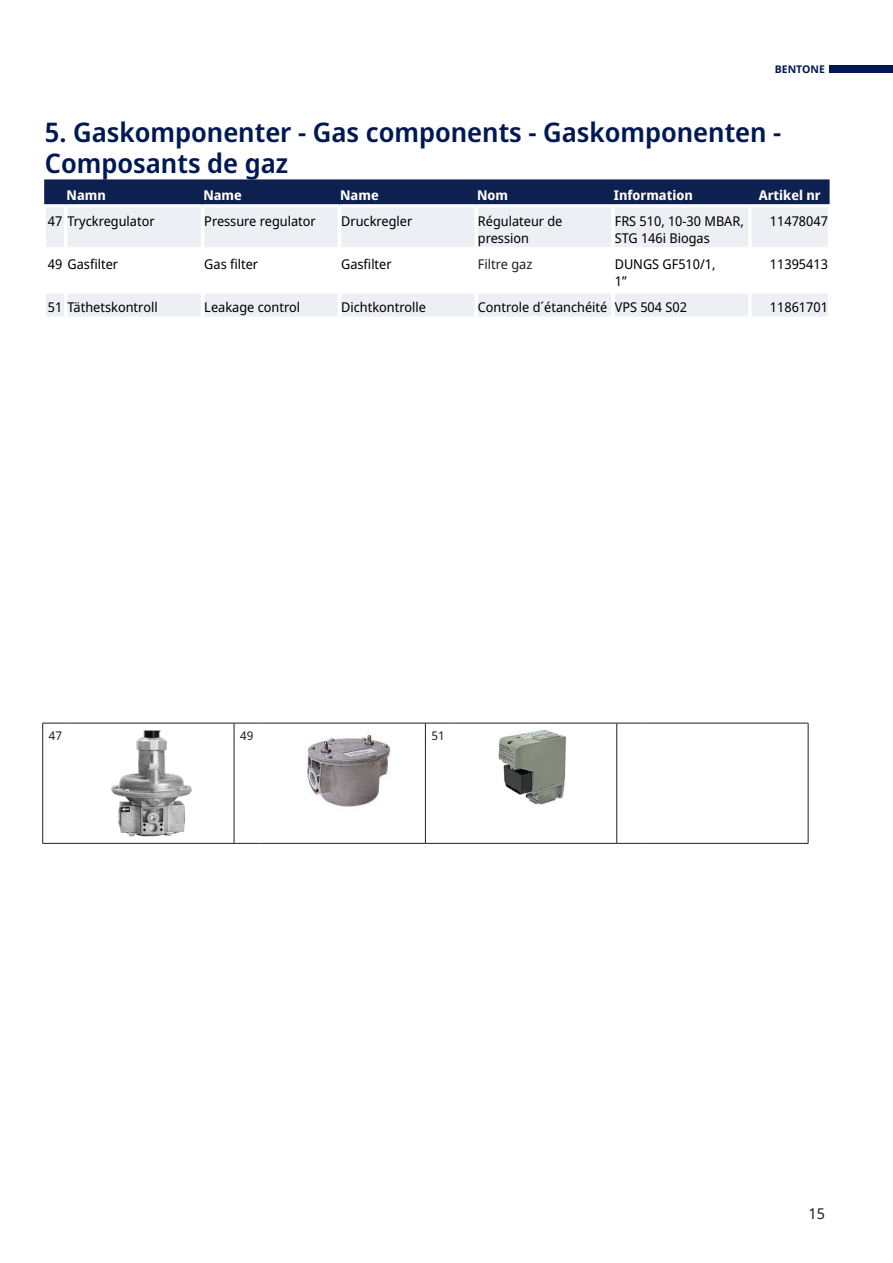
<style>
.page{position:relative;width:893px;height:1263px;background:#fff}
.page>*{position:absolute;margin:0;border:0;box-sizing:border-box;transform-origin:0 0}
.Rubrik_1{font:600 27px/31.5px "Noto Sans Display";color:#001954}
.t1{font:15px "Noto Sans";color:#231f20}
.Brödtext{font:13.5px/16.5px "Noto Sans Display";color:#000}
.Brödtext-2{font:700 13.5px "Noto Sans Display";color:#fff}
.Brödtext-3{font:13.5px "Noto Sans Display";color:#231f20}
.Brödtext-4{font:12px "Noto Sans";color:#231f20}
.t2{font:700 10.5px "Noto Sans";color:#001954}
</style>
<div class="page">
<div style="left:829px;top:66px;width:64px;height:7px;background:#001954"></div>
<div style="left:44px;top:179px;width:786px;height:25px;background:#0e2050"></div>
<svg style="left:46px;top:208px;width:782px;height:108px;fill:#eeeff5"></svg>
<svg style="left:44px;top:204px;width:22px;height:2px"></svg>
<svg style="left:66px;top:204px;width:137px;height:2px"></svg>
<svg style="left:203px;top:204px;width:136px;height:1px"></svg>
<svg style="left:339px;top:204px;width:137px;height:2px"></svg>
<svg style="left:476px;top:204px;width:137px;height:2px"></svg>
<svg style="left:613px;top:204px;width:137px;height:2px"></svg>
<svg style="left:750px;top:204px;width:80px;height:1px"></svg>
<hr style="left:43px;top:247px;width:23px;height:3px;background:#fff">
<hr style="left:66px;top:247px;width:137px;height:3px;background:#fff">
<hr style="left:203px;top:247px;width:136px;height:3px;background:#fff">
<hr style="left:339px;top:247px;width:137px;height:3px;background:#fff">
<hr style="left:476px;top:247px;width:137px;height:3px;background:#fff">
<hr style="left:613px;top:247px;width:137px;height:3px;background:#fff">
<hr style="left:750px;top:247px;width:81px;height:3px;background:#fff">
<hr style="left:43px;top:290px;width:23px;height:3px;background:#fff">
<hr style="left:66px;top:290px;width:137px;height:3px;background:#fff">
<hr style="left:203px;top:290px;width:136px;height:3px;background:#fff">
<hr style="left:339px;top:290px;width:137px;height:3px;background:#fff">
<hr style="left:476px;top:290px;width:137px;height:3px;background:#fff">
<hr style="left:613px;top:290px;width:137px;height:3px;background:#fff">
<hr style="left:750px;top:290px;width:81px;height:3px;background:#fff">
<hr style="left:64px;top:208px;width:3px;height:39px;background:#fff">
<hr style="left:201px;top:208px;width:3px;height:39px;background:#fff">
<hr style="left:338px;top:208px;width:3px;height:39px;background:#fff">
<hr style="left:475px;top:208px;width:3px;height:39px;background:#fff">
<hr style="left:611px;top:208px;width:4px;height:39px;background:#fff">
<hr style="left:748px;top:208px;width:3px;height:39px;background:#fff">
<hr style="left:64px;top:250px;width:3px;height:40px;background:#fff">
<hr style="left:201px;top:250px;width:3px;height:40px;background:#fff">
<hr style="left:338px;top:250px;width:3px;height:40px;background:#fff">
<hr style="left:475px;top:250px;width:3px;height:40px;background:#fff">
<hr style="left:611px;top:250px;width:4px;height:40px;background:#fff">
<hr style="left:748px;top:250px;width:3px;height:40px;background:#fff">
<hr style="left:64px;top:293px;width:3px;height:23px;background:#fff">
<hr style="left:201px;top:293px;width:3px;height:23px;background:#fff">
<hr style="left:338px;top:293px;width:3px;height:23px;background:#fff">
<hr style="left:475px;top:293px;width:3px;height:23px;background:#fff">
<hr style="left:611px;top:293px;width:4px;height:23px;background:#fff">
<hr style="left:748px;top:293px;width:3px;height:23px;background:#fff">
<svg style="left:43px;top:723px;width:25px;height:1px"></svg>
<hr style="left:42px;top:723px;width:1px;height:120px;background:#231f20">
<hr style="left:68px;top:723px;width:166px;height:1px;background:#231f20">
<svg style="left:235px;top:723px;width:25px;height:1px"></svg>
<hr style="left:234px;top:723px;width:1px;height:120px;background:#231f20">
<hr style="left:260px;top:723px;width:165px;height:1px;background:#231f20">
<svg style="left:426px;top:723px;width:25px;height:1px"></svg>
<hr style="left:425px;top:723px;width:1px;height:120px;background:#231f20">
<hr style="left:451px;top:723px;width:166px;height:1px;background:#231f20">
<svg style="left:617px;top:723px;width:25px;height:1px"></svg>
<hr style="left:616px;top:723px;width:1px;height:120px;background:#231f20">
<hr style="left:642px;top:723px;width:166px;height:1px;background:#231f20">
<hr style="left:808px;top:723px;width:1px;height:120px;background:#231f20">
<svg style="left:43px;top:843px;width:25px;height:1px"></svg>
<hr style="left:68px;top:843px;width:166px;height:1px;background:#231f20">
<svg style="left:234px;top:843px;width:26px;height:1px"></svg>
<hr style="left:260px;top:843px;width:165px;height:1px;background:#231f20">
<svg style="left:425px;top:843px;width:26px;height:1px"></svg>
<hr style="left:451px;top:843px;width:166px;height:1px;background:#231f20">
<svg style="left:617px;top:843px;width:25px;height:1px"></svg>
<hr style="left:642px;top:843px;width:166px;height:1px;background:#231f20">
<img style="left:111px;top:730px;width:81px;height:107px">
<img style="left:307px;top:732px;width:84px;height:75px">
<img style="left:498px;top:729px;width:68px;height:76px">
<p class="t2" style="left:775px;top:62px;width:52px">BENTONE</p>
<p class="Rubrik_1" style="left:45px;top:117px;width:738px">5. Gaskomponenter - Gas components - Gaskomponenten -<br>Composants de gaz</p>
<p class="Brödtext-2" style="left:67px;top:185px;width:41px">Namn</p>
<p class="Brödtext-2" style="left:203px;top:185px;width:40px">Name</p>
<p class="Brödtext-2" style="left:340px;top:185px;width:40px">Name</p>
<p class="Brödtext-2" style="left:477px;top:185px;width:32px">Nom</p>
<p class="Brödtext-2" style="left:614px;top:185px;width:80px">Information</p>
<p class="Brödtext-2" style="left:759px;top:185px;width:63px">Artikel nr</p>
<p class="Brödtext" style="left:48px;top:213px;width:108px">47 Tryckregulator</p>
<p class="Brödtext" style="left:204px;top:213px;width:113px">Pressure regulator</p>
<p class="Brödtext" style="left:341px;top:213px;width:73px">Druckregler</p>
<p class="Brödtext" style="left:478px;top:213px;width:86px">Régulateur de pression</p>
<p class="Brödtext" style="left:615px;top:213px;width:131px">FRS 510, 10-30 MBAR,<br>STG 146i Biogas</p>
<p class="Brödtext" style="left:770px;top:213px;width:59px">11478047</p>
<p class="Brödtext" style="left:48px;top:256px;width:72px">49 Gasfilter</p>
<p class="Brödtext" style="left:204px;top:256px;width:55px">Gas filter</p>
<p class="Brödtext" style="left:341px;top:256px;width:52px">Gasfilter</p>
<p class="Brödtext-3" style="left:478px;top:255px;width:56px">Filtre gaz</p>
<p class="Brödtext" style="left:615px;top:256px;width:102px">DUNGS GF510/1,<br>1”</p>
<p class="Brödtext" style="left:770px;top:256px;width:59px">11395413</p>
<p class="Brödtext" style="left:48px;top:299px;width:111px">51 Täthetskontroll</p>
<p class="Brödtext" style="left:204px;top:299px;width:97px">Leakage control</p>
<p class="Brödtext" style="left:341px;top:299px;width:86px">Dichtkontrolle</p>
<p class="Brödtext" style="left:478px;top:299px;width:131px">Controle d´étanchéité</p>
<p class="Brödtext" style="left:615px;top:299px;width:74px">VPS 504 S02</p>
<p class="Brödtext" style="left:770px;top:299px;width:59px">11861701</p>
<p class="Brödtext-4" style="left:49px;top:728px;width:15px">47</p>
<p class="Brödtext-4" style="left:240px;top:728px;width:15px">49</p>
<p class="Brödtext-4" style="left:432px;top:728px;width:15px">51</p>
<p class="t1" style="left:808px;top:1203px;width:18px">15</p>
</div>
